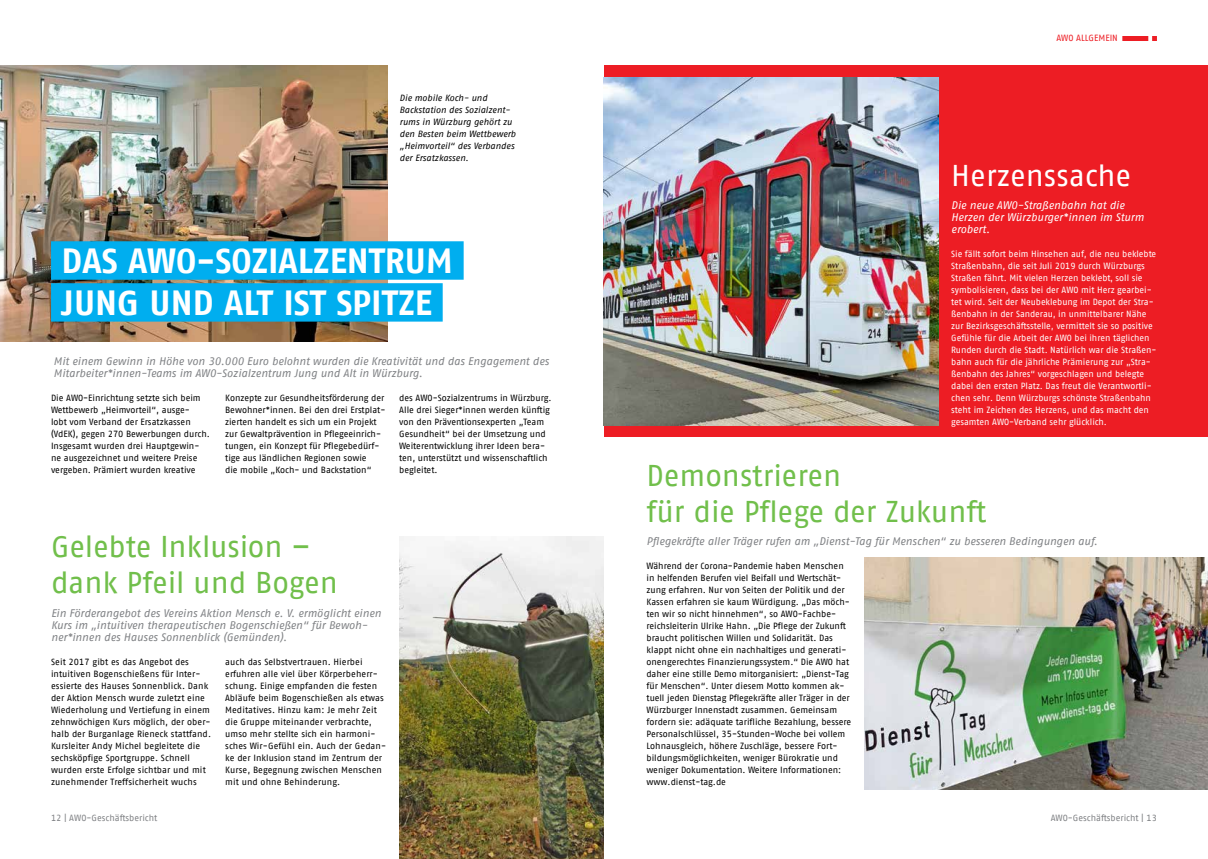
<style>
.page{position:relative;width:1208px;height:859px;background:#fff}
.page>*{position:absolute;margin:0;border:0;box-sizing:border-box;transform-origin:0 0}
.t1{font:700 34.9px/41.9px "AWO Fago Office";color:#fff}
.t2{font:30px/36px "AWO Fago Office";letter-spacing:-.005em;color:#71bf4b}
.t3{font:30px "AWO Fago Office";color:#fff}
.t4{font:italic 11px/12px "AWO Fago Office";letter-spacing:-.005em;color:#808285}
.t5{font:italic 11px/12px "AWO Fago Office";letter-spacing:-.005em;color:#fff}
.t6{font:9px/12px "AWO Fago Office";color:#000}
.t7{font:9px/12px "AWO Fago Office";color:#fff}
.t8{font:italic 9px/12px "AWO Fago Office";letter-spacing:-.005em;color:#000}
.t9{font:9px "AWO Fago Office";color:#808285}
.t10{font:9px "AWO Fago Office";color:#ed1d24}
</style>
<div class="page">
<div style="left:1122px;top:36px;width:26px;height:5px;background:#ed1d24"></div>
<svg style="left:1152px;top:36px;width:5px;height:5px"></svg>
<div style="left:604px;top:65px;width:604px;height:371px;background:#ed1d24"></div>
<img style="left:0;top:65px;width:387px;height:276px">
<div style="left:51px;top:241px;width:412px;height:39px;background:#00aeef"></div>
<div style="left:51px;top:283px;width:392px;height:39px;background:#00aeef"></div>
<img style="left:399px;top:536px;width:205px;height:323px">
<img style="left:604px;top:77px;width:334px;height:348px">
<img style="left:864px;top:557px;width:344px;height:233px">
<p class="t8" style="left:399px;top:92px;width:118px">Die mobile Koch- und<br>Backstation des Sozialzent&shy;rums in Würzburg gehört zu den Besten beim Wettbewerb „Heimvorteil“ des Verbandes der Ersatzkassen.</p>
<h1 class="t1" style="left:61px;top:239px;width:393px">DAS AWO-SOZIALZENTRUM<br>JUNG UND ALT IST SPITZE</h1>
<p class="t4" style="left:54px;top:355px;width:497px">Mit einem Gewinn in Höhe von 30.000 Euro belohnt wurden die Kreativität und das Engagement des<br>Mitarbeiter*innen-Teams im AWO-Sozialzentrum Jung und Alt in Würzburg.</p>
<p class="t6" style="left:51px;top:392px;width:160px">Die AWO-Einrichtung setzte sich beim Wettbewerb „Heimvorteil“, ausge-<br>lobt vom Verband der Ersatzkassen (VdEK), gegen 270 Bewerbungen durch.<br>Insgesamt wurden drei Hauptgewin&shy;ne ausgezeichnet und weitere Preise vergeben. Prämiert wurden kreative</p>
<p class="t6" style="left:225px;top:392px;width:162px">Konzepte zur Gesundheitsförderung der Bewohner*innen. Bei den drei Erstplat&shy;zierten handelt es sich um ein Projekt zur Gewaltprävention in Pflegeeinrich&shy;tungen, ein Konzept für Pflegebedürf&shy;tige aus ländlichen Regionen sowie<br>die mobile „Koch- und Backstation“</p>
<p class="t6" style="left:399px;top:392px;width:154px">des AWO-Sozialzentrums in Würzburg.<br>Alle drei Sieger*innen werden künftig von den Präventionsexperten „Team Gesundheit“ bei der Umsetzung und Weiterentwicklung ihrer Ideen bera&shy;ten, unterstützt und wissenschaftlich begleitet.</p>
<h2 class="t2" style="left:51px;top:528px;width:289px">Gelebte Inklusion – dank Pfeil und Bogen</h2>
<p class="t4" style="left:51px;top:607px;width:331px">Ein Förderangebot des Vereins Aktion Mensch e. V. ermöglicht einen<br>Kurs im „intuitiven therapeutischen Bogenschießen“ für Bewoh&shy;ner*innen des Hauses Sonnenblick (Gemünden).</p>
<p class="t6" style="left:51px;top:656px;width:162px">Seit 2017 gibt es das Angebot des intuitiven Bogenschießens für Inter&shy;essierte des Hauses Sonnenblick. Dank der Aktion Mensch wurde zuletzt eine Wiederholung und Vertiefung in einem zehnwöchigen Kurs möglich, der ober&shy;halb der Burganlage Rieneck stattfand.<br>Kursleiter Andy Michel begleitete die sechsköpfige Sportgruppe. Schnell wurden erste Erfolge sichtbar und mit zunehmender Treffsicherheit wuchs</p>
<p class="t6" style="left:225px;top:656px;width:162px">auch das Selbstvertrauen. Hierbei erfuhren alle viel über Körperbeherr&shy;schung. Einige empfanden die festen Abläufe beim Bogenschießen als etwas Meditatives. Hinzu kam: Je mehr Zeit die Gruppe miteinander verbrachte, umso mehr stellte sich ein harmoni&shy;sches Wir-Gefühl ein. Auch der Gedan&shy;ke der Inklusion stand im Zentrum der Kurse, Begegnung zwischen Menschen mit und ohne Behinderung.</p>
<p class="t10" style="left:1056px;top:33px;width:63px">AWO ALLGEMEIN</p>
<h2 class="t3" style="left:951px;top:158px;width:181px">Herzenssache</h2>
<p class="t5" style="left:951px;top:199px;width:194px">Die neue AWO-Straßenbahn hat die<br>Herzen der Würzburger*innen im Sturm erobert.</p>
<p class="t7" style="left:951px;top:248px;width:207px">Sie fällt sofort beim Hinsehen auf, die neu beklebte Straßenbahn, die seit Juli 2019 durch Würzburgs Straßen fährt. Mit vielen Herzen beklebt, soll sie symbolisieren, dass bei der AWO mit Herz gearbei&shy;tet wird. Seit der Neubeklebung im Depot der Stra&shy;ßenbahn in der Sanderau, in unmittelbarer Nähe zur Bezirksgeschäftsstelle, vermittelt sie so positive Gefühle für die Arbeit der AWO bei ihren täglichen Runden durch die Stadt. Natürlich war die Straßen&shy;bahn auch für die jährliche Prämierung zur „Stra&shy;ßenbahn des Jahres“ vorgeschlagen und belegte dabei den ersten Platz. Das freut die Verantwortli&shy;chen sehr. Denn Würzburgs schönste Straßenbahn steht im Zeichen des Herzens, und das macht den gesamten AWO-Verband sehr glücklich.</p>
<h2 class="t2" style="left:646px;top:457px;width:341px">Demonstrieren<br>für die Pflege der Zukunft</h2>
<p class="t4" style="left:646px;top:535px;width:452px">Pflegekräfte aller Träger rufen am „Dienst-Tag für Menschen“ zu besseren Bedingungen auf.</p>
<p class="t6" style="left:646px;top:560px;width:206px">Während der Corona-Pandemie haben Menschen in helfenden Berufen viel Beifall und Wertschät&shy;zung erfahren. Nur von Seiten der Politik und der Kassen erfahren sie kaum Würdigung. „Das möch&shy;ten wir so nicht hinnehmen“, so AWO-Fachbe&shy;reichsleiterin Ulrike Hahn. „Die Pflege der Zukunft braucht politischen Willen und Solidarität. Das klappt nicht ohne ein nachhaltiges und generati&shy;onengerechtes Finanzierungssystem.“ Die AWO hat daher eine stille Demo mitorganisiert: „Dienst-Tag für Menschen“. Unter diesem Motto kommen ak&shy;tuell jeden Dienstag Pflegekräfte aller Träger in der Würzburger Innenstadt zusammen. Gemeinsam fordern sie: adäquate tarifliche Bezahlung, bessere Personalschlüssel, 35-Stunden-Woche bei vollem Lohnausgleich, höhere Zuschläge, bessere Fort&shy;bildungsmöglichkeiten, weniger Bürokratie und weniger Dokumentation. Weitere Informationen: www.dienst-tag.de</p>
<p class="t9" style="left:51px;top:813px;width:108px">12 | AWO-Geschäftsbericht</p>
<p class="t9" style="left:1050px;top:813px;width:108px">AWO-Geschäftsbericht | 13</p>
</div>
